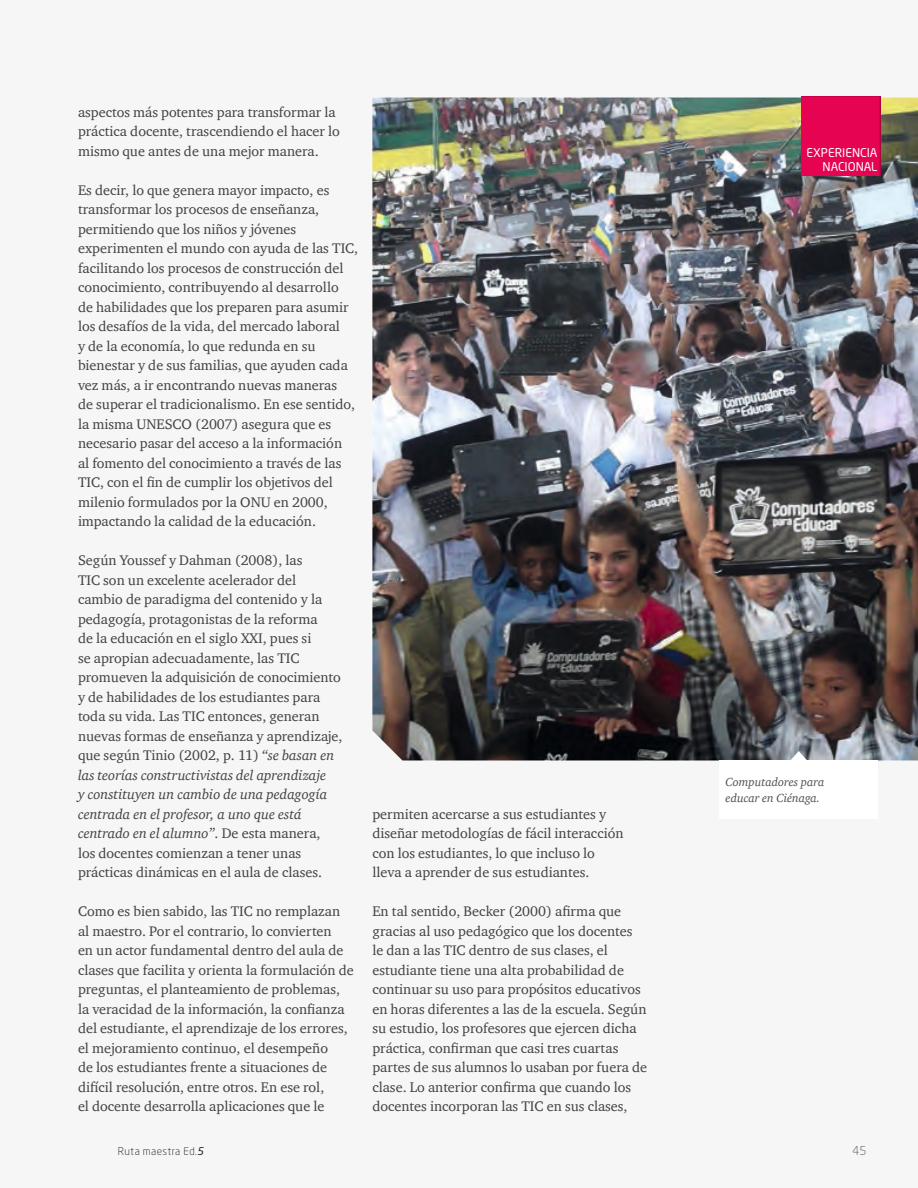
<style>
.page{position:relative;width:918px;height:1188px;background:#f6f6f6}
.page>*{position:absolute;margin:0;border:0;box-sizing:border-box;transform-origin:0 0}
.t1{font:14.25px/19.5px "Charter ITC";color:#414140}
.t2{font:italic 12px/16.5px "Charter ITC";color:#4e4e4d}
.t3{font:12px/14.4px "Neo Sans Pro";color:#fff;text-align:right}
.t4{font:300 12px "Neo Sans Pro";color:#4e4e4d}
.t5{font:300 10.5px "Neo Sans Pro";letter-spacing:.04em;color:#151616}
.s1{font-style:italic}
.s2{font-weight:400;font-style:italic}
</style>
<div class="page">
<img style="left:372px;top:98px;width:546px;height:662px">
<div style="left:720px;top:760px;width:158px;height:59px;background:#fff"></div>
<svg style="left:790px;top:751px;width:18px;height:9px"></svg>
<div style="left:798px;top:96px;width:83px;height:82px;background:#e50352"></div>
<p class="t1" style="left:78px;top:102px;width:263px">aspectos más potentes para transformar la práctica docente, trascendiendo el hacer lo mismo que antes de una mejor manera.</p>
<p class="t1" style="left:78px;top:180px;width:282px">Es decir, lo que genera mayor impacto, es transformar los procesos de enseñanza, permitiendo que los niños y jóvenes experimenten el mundo con ayuda de las TIC, facilitando los procesos de construcción del conocimiento, contribuyendo al desarrollo<br>de habilidades que los preparen para asumir los desafíos de la vida, del mercado laboral<br>y de la economía, lo que redunda en su bienestar y de sus familias, que ayuden cada vez más, a ir encontrando nuevas maneras<br>de superar el tradicionalismo. En ese sentido, la misma UNESCO (2007) asegura que es necesario pasar del acceso a la información<br>al fomento del conocimiento a través de las TIC, con el fin de cumplir los objetivos del milenio formulados por la ONU en 2000, impactando la calidad de la educación.</p>
<p class="t1" style="left:78px;top:550px;width:266px">Según Youssef y Dahman (2008), las<br>TIC son un excelente acelerador del cambio de paradigma del contenido y la pedagogía, protagonistas de la reforma<br>de la educación en el siglo XXI, pues si<br>se apropian adecuadamente, las TIC promueven la adquisición de conocimiento y de habilidades de los estudiantes para toda su vida. Las TIC entonces, generan nuevas formas de enseñanza y aprendizaje, que según Tinio (2002, p. 11) <span class="s1">“se basan en las teorías constructivistas del aprendizaje<br>y constituyen un cambio de una pedagogía centrada en el profesor, a uno que está centrado en el alumno”</span>. De esta manera,<br>los docentes comienzan a tener unas prácticas dinámicas en el aula de clases.</p>
<p class="t1" style="left:78px;top:901px;width:277px">Como es bien sabido, las TIC no remplazan al maestro. Por el contrario, lo convierten<br>en un actor fundamental dentro del aula de clases que facilita y orienta la formulación de preguntas, el planteamiento de problemas, la veracidad de la información, la confianza del estudiante, el aprendizaje de los errores, el mejoramiento continuo, el desempeño<br>de los estudiantes frente a situaciones de difícil resolución, entre otros. En ese rol,<br>el docente desarrolla aplicaciones que le</p>
<p class="t1" style="left:372px;top:804px;width:253px">permiten acercarse a sus estudiantes y diseñar metodologías de fácil interacción con los estudiantes, lo que incluso lo lleva a aprender de sus estudiantes.</p>
<p class="t1" style="left:372px;top:901px;width:276px">En tal sentido, Becker (2000) afirma que gracias al uso pedagógico que los docentes<br>le dan a las TIC dentro de sus clases, el estudiante tiene una alta probabilidad de continuar su uso para propósitos educativos en horas diferentes a las de la escuela. Según su estudio, los profesores que ejercen dicha práctica, confirman que casi tres cuartas partes de sus alumnos lo usaban por fuera de clase. Lo anterior confirma que cuando los docentes incorporan las TIC en sus clases,</p>
<p class="t3" style="left:807px;top:145px;width:72px">EXPERIENCIA<br>NACIONAL</p>
<p class="t2" style="left:726px;top:773px;width:100px">Computadores para educar en Ciénaga.</p>
<p class="t5" style="left:118px;top:1144px;width:87px">Ruta maestra Ed.<span class="s2">5</span></p>
<p class="t4" style="left:853px;top:1144px;width:15px">45</p>
</div>
